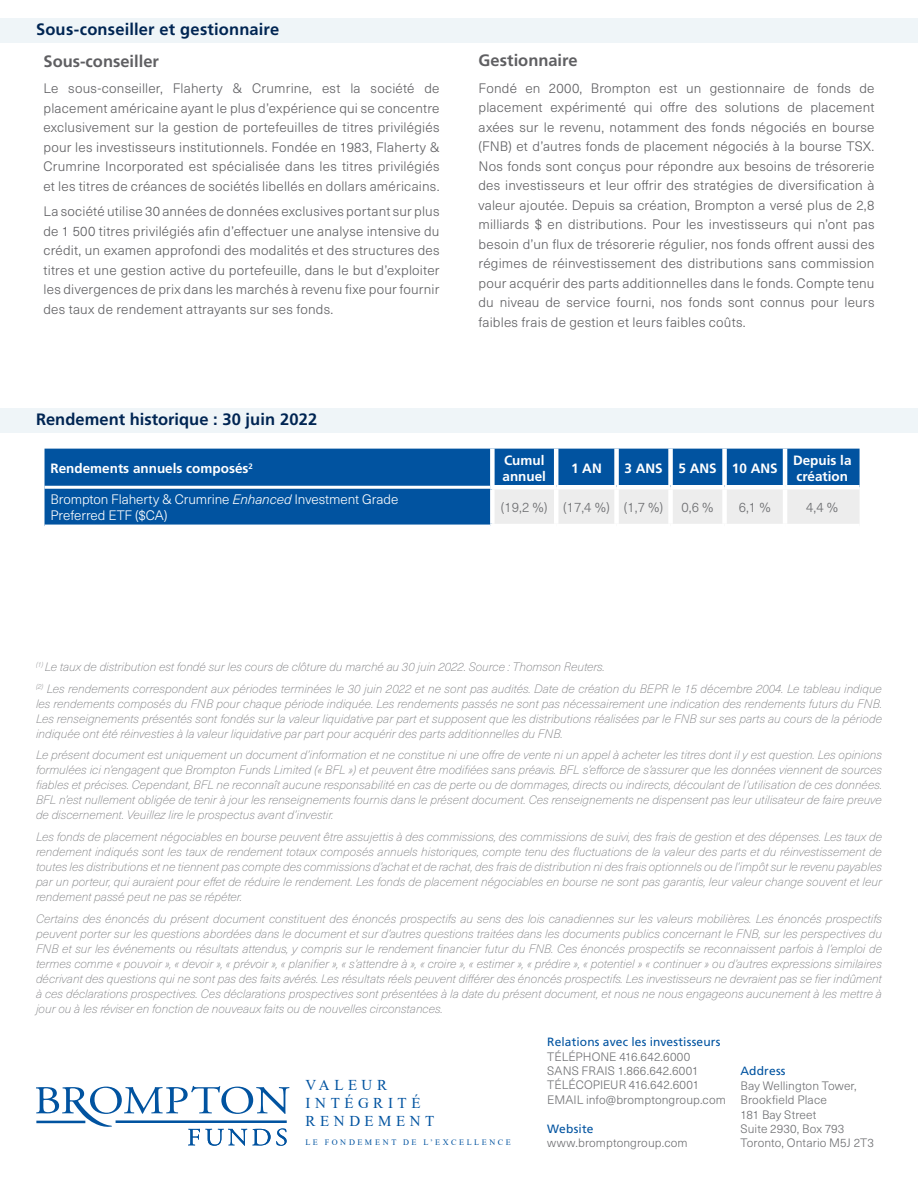
<style>
.page{position:relative;width:918px;height:1188px;background:#fff}
.page>*{position:absolute;margin:0;border:0;box-sizing:border-box;transform-origin:0 0}
.t1{font:700 16.5px "Frutiger LT Std";letter-spacing:.01em;color:#002553}
.t2{font:700 16.5px "Frutiger LT Std";color:#5f5f62}
.t3{font:15px "Times New Roman";letter-spacing:.31em;color:#0153a0}
.t4{font:300 13.5px/19.5px "Neue Haas Unica W1 G";letter-spacing:.015em;color:#5f5f62;text-align:justify}
.t5{font:700 13.5px/16.5px "Frutiger LT Std";color:#fff}
.t6{font:300 13.5px "Neue Haas Unica W1 G";letter-spacing:-.005em;color:#fff}
.t7{font:300 13.5px "Neue Haas Unica W1 G";color:#6f7073}
.t8{font:italic 100 12px/15px "Neue Haas Unica W1 G";color:#6f7073;text-align:justify}
.t9{font:300 12px "Neue Haas Unica W1 G";letter-spacing:.01em;color:#6f7073}
.t10{font:12px "Frutiger LT Std";letter-spacing:.01em;color:#0153a0}
.t11{font:8.25px "Times New Roman";letter-spacing:.31em;color:#0153a0}
.s1{font-style:italic}
</style>
<div class="page">
<div style="left:0;top:18px;width:918px;height:24px;background:#eff5f8"></div>
<div style="left:0;top:408px;width:918px;height:25px;background:#eff5f8"></div>
<svg style="left:45px;top:449px;width:815px;height:76px;background:#3474b0"></svg>
<hr style="left:45px;top:486px;width:445px;height:3px;background:#fff">
<div style="left:490px;top:449px;width:5px;height:36px;background:#fff"></div>
<hr style="left:554px;top:449px;width:4px;height:36px;background:#fff">
<div style="left:614px;top:449px;width:5px;height:36px;background:#fff"></div>
<div style="left:668px;top:449px;width:5px;height:36px;background:#fff"></div>
<div style="left:722px;top:449px;width:5px;height:36px;background:#fff"></div>
<hr style="left:783px;top:449px;width:4px;height:36px;background:#fff">
<hr style="left:490px;top:485px;width:66px;height:4px;background:#fff">
<div style="left:490px;top:489px;width:5px;height:35px;background:#fff"></div>
<hr style="left:556px;top:485px;width:61px;height:4px;background:#fff">
<hr style="left:554px;top:489px;width:4px;height:35px;background:#fff">
<hr style="left:617px;top:485px;width:54px;height:4px;background:#fff">
<div style="left:614px;top:489px;width:5px;height:35px;background:#fff"></div>
<hr style="left:671px;top:485px;width:54px;height:4px;background:#fff">
<div style="left:668px;top:489px;width:5px;height:35px;background:#fff"></div>
<hr style="left:725px;top:485px;width:60px;height:4px;background:#fff">
<div style="left:722px;top:489px;width:5px;height:35px;background:#fff"></div>
<hr style="left:785px;top:485px;width:75px;height:4px;background:#fff">
<hr style="left:783px;top:489px;width:4px;height:35px;background:#fff">
<hr style="left:490px;top:524px;width:66px;height:4px;background:#fff">
<hr style="left:556px;top:524px;width:61px;height:4px;background:#fff">
<hr style="left:617px;top:524px;width:54px;height:4px;background:#fff">
<hr style="left:671px;top:524px;width:54px;height:4px;background:#fff">
<hr style="left:725px;top:524px;width:60px;height:4px;background:#fff">
<hr style="left:785px;top:524px;width:75px;height:4px;background:#fff">
<svg style="left:36px;top:1086px;width:253px;height:60px"></svg>
<p class="t1" style="left:36px;top:20px;width:245px">Sous-conseiller et gestionnaire</p>
<p class="t2" style="left:44px;top:51px;width:117px">Sous-conseiller</p>
<p class="t4" style="left:44px;top:78px;width:398px">Le sous-conseiller, Flaherty &amp; Crumrine, est la société de placement américaine ayant le plus d’expérience qui se concentre exclusivement sur la gestion de portefeuilles de titres privilégiés pour les investisseurs institutionnels. Fondée en 1983, Flaherty &amp; Crumrine Incorporated est spécialisée dans les titres privilégiés et les titres de créances de sociétés libellés en dollars américains.</p>
<p class="t4" style="left:44px;top:201px;width:398px">La société utilise 30 années de données exclusives portant sur plus de 1 500 titres privilégiés afin d’effectuer une analyse intensive du crédit, un examen approfondi des modalités et des structures des titres et une gestion active du portefeuille, dans le but d’exploiter les divergences de prix dans les marchés à revenu fixe pour fournir des taux de rendement attrayants sur ses fonds.</p>
<p class="t1" style="left:36px;top:410px;width:283px">Rendement historique : 30 juin 2022</p>
<p class="t2" style="left:478px;top:51px;width:101px">Gestionnaire</p>
<p class="t4" style="left:478px;top:77px;width:398px">Fondé en 2000, Brompton est un gestionnaire de fonds de placement expérimenté qui offre des solutions de placement axées sur le revenu, notamment des fonds négociés en bourse (FNB) et d’autres fonds de placement négociés à la bourse TSX.<br>Nos fonds sont conçus pour répondre aux besoins de trésorerie des investisseurs et leur offrir des stratégies de diversification à valeur ajoutée. Depuis sa création, Brompton a versé plus de 2,8 milliards $ en distributions. Pour les investisseurs qui n’ont pas besoin d’un flux de trésorerie régulier, nos fonds offrent aussi des régimes de réinvestissement des distributions sans commission pour acquérir des parts additionnelles dans le fonds. Compte tenu du niveau de service fourni, nos fonds sont connus pour leurs faibles frais de gestion et leurs faibles coûts.</p>
<p class="t5" style="left:51px;top:460px;width:204px">Rendements annuels composés<sup>2</sup></p>
<p class="t5" style="left:503px;top:452px;width:45px">Cumul annuel</p>
<p class="t5" style="left:571px;top:460px;width:32px">1 AN</p>
<p class="t5" style="left:624px;top:460px;width:40px">3 ANS</p>
<p class="t5" style="left:678px;top:460px;width:40px">5 ANS</p>
<p class="t5" style="left:732px;top:460px;width:47px">10 ANS</p>
<p class="t5" style="left:793px;top:452px;width:60px">Depuis la</p>
<p class="t5" style="left:797px;top:468px;width:53px">création</p>
<p class="t6" style="left:51px;top:489px;width:349px">Brompton Flaherty &amp; Crumrine <span class="s1">Enhanced</span> Investment Grade</p>
<p class="t6" style="left:51px;top:505px;width:119px">Preferred ETF ($CA)</p>
<p class="t7" style="left:501px;top:497px;width:48px">(19,2 %)</p>
<p class="t7" style="left:563px;top:497px;width:48px">(17,4 %)</p>
<p class="t7" style="left:624px;top:497px;width:41px">(1,7 %)</p>
<p class="t7" style="left:682px;top:497px;width:33px">0,6 %</p>
<p class="t7" style="left:739px;top:497px;width:33px">6,1 %</p>
<p class="t7" style="left:806px;top:497px;width:33px">4,4 %</p>
<p class="t8" style="left:36px;top:659px;width:570px"><sup>(1)</sup> Le taux de distribution est fondé sur les cours de clôture du marché au 30 juin 2022. Source : Thomson Reuters.</p>
<p class="t8" style="left:36px;top:680px;width:848px"><sup>(2)</sup> Les rendements correspondent aux périodes terminées le 30 juin 2022 et ne sont pas audités. Date de création du BEPR le 15 décembre 2004. Le tableau indique les rendements composés du FNB pour chaque période indiquée. Les rendements passés ne sont pas nécessairement une indication des rendements futurs du FNB.<br>Les renseignements présentés sont fondés sur la valeur liquidative par part et supposent que les distributions réalisées par le FNB sur ses parts au cours de la période indiquée ont été réinvesties à la valeur liquidative par part pour acquérir des parts additionnelles du FNB.</p>
<p class="t8" style="left:36px;top:747px;width:848px">Le présent document est uniquement un document d’information et ne constitue ni une offre de vente ni un appel à acheter les titres dont il y est question. Les opinions formulées ici n’engagent que Brompton Funds Limited (« BFL ») et peuvent être modifiées sans préavis. BFL s’efforce de s’assurer que les données viennent de sources fiables et précises. Cependant, BFL ne reconnaît aucune responsabilité en cas de perte ou de dommages, directs ou indirects, découlant de l’utilisation de ces données.<br>BFL n’est nullement obligée de tenir à jour les renseignements fournis dans le présent document. Ces renseignements ne dispensent pas leur utilisateur de faire preuve de discernement. Veuillez lire le prospectus avant d’investir.</p>
<p class="t8" style="left:36px;top:829px;width:848px">Les fonds de placement négociables en bourse peuvent être assujettis à des commissions, des commissions de suivi, des frais de gestion et des dépenses. Les taux de rendement indiqués sont les taux de rendement totaux composés annuels historiques, compte tenu des fluctuations de la valeur des parts et du réinvestissement de toutes les distributions et ne tiennent pas compte des commissions d’achat et de rachat, des frais de distribution ni des frais optionnels ou de l’impôt sur le revenu payables par un porteur, qui auraient pour effet de réduire le rendement. Les fonds de placement négociables en bourse ne sont pas garantis, leur valeur change souvent et leur rendement passé peut ne pas se répéter.</p>
<p class="t8" style="left:36px;top:911px;width:848px">Certains des énoncés du présent document constituent des énoncés prospectifs au sens des lois canadiennes sur les valeurs mobilières. Les énoncés prospectifs peuvent porter sur les questions abordées dans le document et sur d’autres questions traitées dans les documents publics concernant le FNB, sur les perspectives du FNB et sur les événements ou résultats attendus, y compris sur le rendement financier futur du FNB. Ces énoncés prospectifs se reconnaissent parfois à l’emploi de termes comme « pouvoir », « devoir », « prévoir », « planifier », « s’attendre à », « croire », « estimer », « prédire », « potentiel » « continuer » ou d’autres expressions similaires décrivant des questions qui ne sont pas des faits avérés. Les résultats réels peuvent différer des énoncés prospectifs. Les investisseurs ne devraient pas se fier indûment à ces déclarations prospectives. Ces déclarations prospectives sont présentées à la date du présent document, et nous ne nous engageons aucunement à les mettre à jour ou à les réviser en fonction de nouveaux faits ou de nouvelles circonstances.</p>
<p class="t3" style="left:305px;top:1074px;width:83px">VALEUR</p>
<p class="t3" style="left:305px;top:1092px;width:117px">INTÉGRITÉ</p>
<p class="t3" style="left:305px;top:1110px;width:131px">RENDEMENT</p>
<p class="t11" style="left:305px;top:1137px;width:207px">LE FONDEMENT DE L’EXCELLENCE</p>
<p class="t10" style="left:547px;top:1035px;width:175px">Relations avec les investisseurs</p>
<p class="t9" style="left:547px;top:1048px;width:145px">TÉLÉPHONE 416.642.6000</p>
<p class="t9" style="left:547px;top:1062px;width:153px">SANS FRAIS 1.866.642.6001</p>
<p class="t9" style="left:547px;top:1076px;width:154px">TÉLÉCOPIEUR 416.642.6001</p>
<p class="t9" style="left:547px;top:1091px;width:180px">EMAIL info@bromptongroup.com</p>
<p class="t10" style="left:547px;top:1121px;width:48px">Website</p>
<p class="t9" style="left:547px;top:1134px;width:142px">www.bromptongroup.com</p>
<p class="t10" style="left:741px;top:1064px;width:47px">Address</p>
<p class="t9" style="left:741px;top:1077px;width:118px">Bay Wellington Tower,</p>
<p class="t9" style="left:741px;top:1091px;width:88px">Brookfield Place</p>
<p class="t9" style="left:741px;top:1106px;width:77px">181 Bay Street</p>
<p class="t9" style="left:741px;top:1120px;width:105px">Suite 2930, Box 793</p>
<p class="t9" style="left:741px;top:1134px;width:135px">Toronto, Ontario M5J 2T3</p>
</div>
